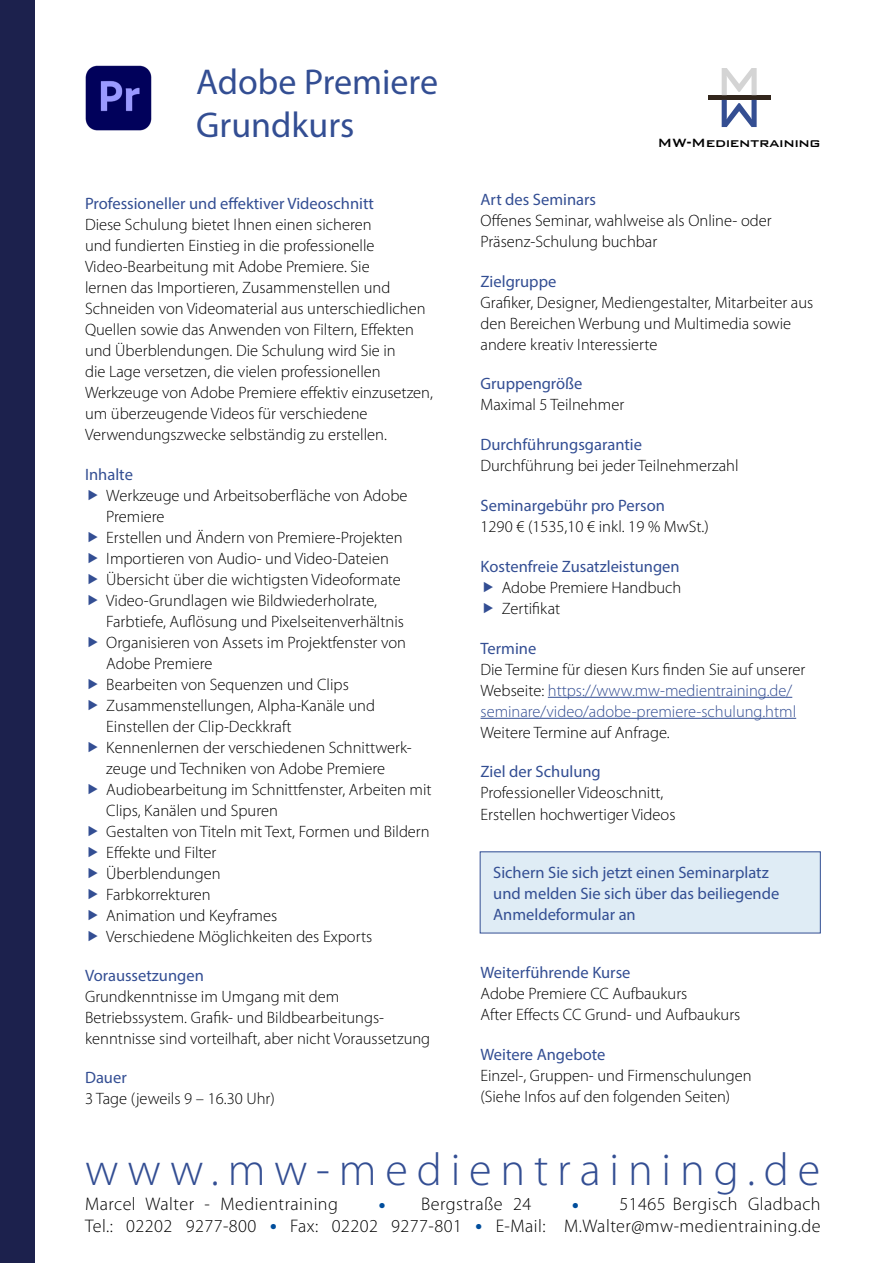
<style>
.page{position:relative;width:893px;height:1263px;background:#fff}
.page>*{position:absolute;margin:0;border:0;box-sizing:border-box;transform-origin:0 0}
.t1{font:300 46.2px "Myriad Pro";letter-spacing:.19em;color:#334e93}
.t2{font:36px/43.2px "Myriad Pro";color:#334e93}
.t3{font:300 18.3px/21.3px "Myriad Pro";letter-spacing:.025em;color:#000;text-align:right}
.t4{font:300 16.5px/21px "Myriad Pro";color:#000}
.t5{font:16.5px/21px "Myriad Pro";color:#334e93}
.t6{font:300 16.5px/21px "Myriad Pro";color:#334e93}
.t7{font:500 16.05px "Bank Gothic BT";letter-spacing:-.025em;color:#000}
.s1{color:#000}
.s2{font-family:"Arial";font-weight:700;font-size:12.15px;color:#004e9c}
</style>
<div class="page">
<hr style="left:548px;top:697px;width:244px;height:1px;background:#334e93">
<hr style="left:480px;top:718px;width:316px;height:1px;background:#334e93">
<img style="left:85px;top:66px;width:66px;height:65px">
<div style="left:480px;top:852px;width:340px;height:81px;background:#dfecf5"></div>
<div style="left:480px;top:851px;width:341px;height:82px;border:1px solid #334e93"></div>
<div style="left:708px;top:95px;width:62px;height:5px;background:#32261c"></div>
<svg style="left:722px;top:68px;width:35px;height:59px"></svg>
<div style="left:0;top:0;width:34px;height:1263px;background:#1c214d"></div>
<h2 class="t2" style="left:196px;top:60px;width:243px">Adobe Premiere<br>Grundkurs</h2>
<p class="t5" style="left:85px;top:193px;width:290px">Professioneller und effektiver Videoschnitt</p>
<p class="t4" style="left:85px;top:214px;width:349px">Diese Schulung bietet Ihnen einen sicheren<br>und fundierten Einstieg in die professionelle Video-Bearbeitung mit Adobe Premiere. Sie<br>lernen das Importieren, Zusammenstellen und Schneiden von Videomaterial aus unterschiedlichen Quellen sowie das Anwenden von Filtern, Effekten und Überblendungen. Die Schulung wird Sie in<br>die Lage versetzen, die vielen professionellen Werkzeuge von Adobe Premiere effektiv einzusetzen, um überzeugende Videos für verschiedene Verwendungszwecke selbständig zu erstellen.</p>
<p class="t5" style="left:85px;top:463px;width:49px">Inhalte</p>
<p class="t4" style="left:106px;top:484px;width:327px">Werkzeuge und Arbeitsoberfläche von Adobe Premiere<br>Erstellen und Ändern von Premiere-Projekten Importieren von Audio- und Video-Dateien Übersicht über die wichtigsten Videoformate Video-Grundlagen wie Bildwiederholrate, Farbtiefe, Auflösung und Pixelseitenverhältnis Organisieren von Assets im Projektfenster von Adobe Premiere<br>Bearbeiten von Sequenzen und Clips Zusammenstellungen, Alpha-Kanäle und Einstellen der Clip-Deckkraft<br>Kennenlernen der verschiedenen Schnittwerk&shy;zeuge und Techniken von Adobe Premiere Audiobearbeitung im Schnittfenster, Arbeiten mit Clips, Kanälen und Spuren<br>Gestalten von Titeln mit Text, Formen und Bildern Effekte und Filter<br>Überblendungen<br>Farbkorrekturen<br>Animation und Keyframes<br>Verschiedene Möglichkeiten des Exports</p>
<p class="t5" style="left:85px;top:965px;width:120px">Voraussetzungen</p>
<p class="t4" style="left:85px;top:986px;width:347px">Grundkenntnisse im Umgang mit dem<br>Betriebssystem. Grafik- und Bildbearbeitungs&shy;kenntnisse sind vorteilhaft, aber nicht Voraussetzung</p>
<p class="t5" style="left:85px;top:1067px;width:43px">Dauer</p>
<p class="t4" style="left:85px;top:1088px;width:191px">3 Tage (jeweils 9 – 16.30 Uhr)</p>
<p class="t7" style="left:658px;top:134px;width:165px">MW-Medientraining</p>
<p class="t5" style="left:480px;top:189px;width:117px">Art des Seminars</p>
<p class="t4" style="left:480px;top:210px;width:293px">Offenes Seminar, wahlweise als Online- oder<br>Präsenz-Schulung buchbar</p>
<p class="t5" style="left:480px;top:270px;width:77px">Zielgruppe</p>
<p class="t4" style="left:480px;top:291px;width:334px">Grafiker, Designer, Mediengestalter, Mitarbeiter aus den Bereichen Werbung und Multimedia sowie andere kreativ Interessierte</p>
<p class="t5" style="left:480px;top:373px;width:104px">Gruppengröße</p>
<p class="t4" style="left:480px;top:394px;width:145px">Maximal 5 Teilnehmer</p>
<p class="t5" style="left:480px;top:434px;width:163px">Durchführungsgarantie</p>
<p class="t4" style="left:480px;top:455px;width:260px">Durchführung bei jeder Teilnehmerzahl</p>
<p class="t5" style="left:480px;top:495px;width:186px">Seminargebühr pro Person</p>
<p class="t4" style="left:480px;top:516px;width:230px">1290 € (1535,10 € inkl. 19 % MwSt.)</p>
<p class="t5" style="left:480px;top:556px;width:201px">Kostenfreie Zusatzleistungen</p>
<p class="t4" style="left:502px;top:577px;width:181px">Adobe Premiere Handbuch<br>Zertifikat</p>
<p class="t5" style="left:480px;top:637px;width:57px">Termine</p>
<p class="t6" style="left:480px;top:658px;width:326px"><span class="s1">Die Termine für diesen Kurs finden Sie auf unserer<br>Webseite:</span> https://www.mw-medientraining.de/ seminare/video/adobe-premiere-schulung.html</p>
<p class="t4" style="left:480px;top:721px;width:191px">Weitere Termine auf Anfrage.</p>
<p class="t5" style="left:480px;top:761px;width:122px">Ziel der Schulung</p>
<p class="t4" style="left:480px;top:782px;width:196px">Professioneller Videoschnitt,<br>Erstellen hochwertiger Videos</p>
<p class="t5" style="left:493px;top:861px;width:288px">Sichern Sie sich jetzt einen Seminarplatz und melden Sie sich über das beiliegende<br>Anmeldeformular an</p>
<p class="t5" style="left:480px;top:962px;width:151px">Weiterführende Kurse</p>
<p class="t4" style="left:480px;top:983px;width:261px">Adobe Premiere CC Aufbaukurs<br>After Effects CC Grund- und Aufbaukurs</p>
<p class="t5" style="left:480px;top:1043px;width:126px">Weitere Angebote</p>
<p class="t4" style="left:480px;top:1065px;width:273px">Einzel-, Gruppen- und Firmenschulungen (Siehe Infos auf den folgenden Seiten)</p>
<h1 class="t1" style="left:85px;top:1142px;width:737px">www.mw-medientraining.de</h1>
<p class="t3" style="left:85px;top:1193px;width:254px">Marcel Walter - Medientraining</p>
<p class="t3" style="left:378px;top:1193px;width:154px"><span class="s2">●</span> Bergstraße 24</p>
<p class="t3" style="left:85px;top:1193px;width:737px"><span class="s2">●</span> 51465 Bergisch Gladbach<br>Tel.: 02202 9277-800 <span class="s2">●</span> Fax: 02202 9277-801 <span class="s2">●</span> E-Mail: M.Walter@mw-medientraining.de</p>
</div>
